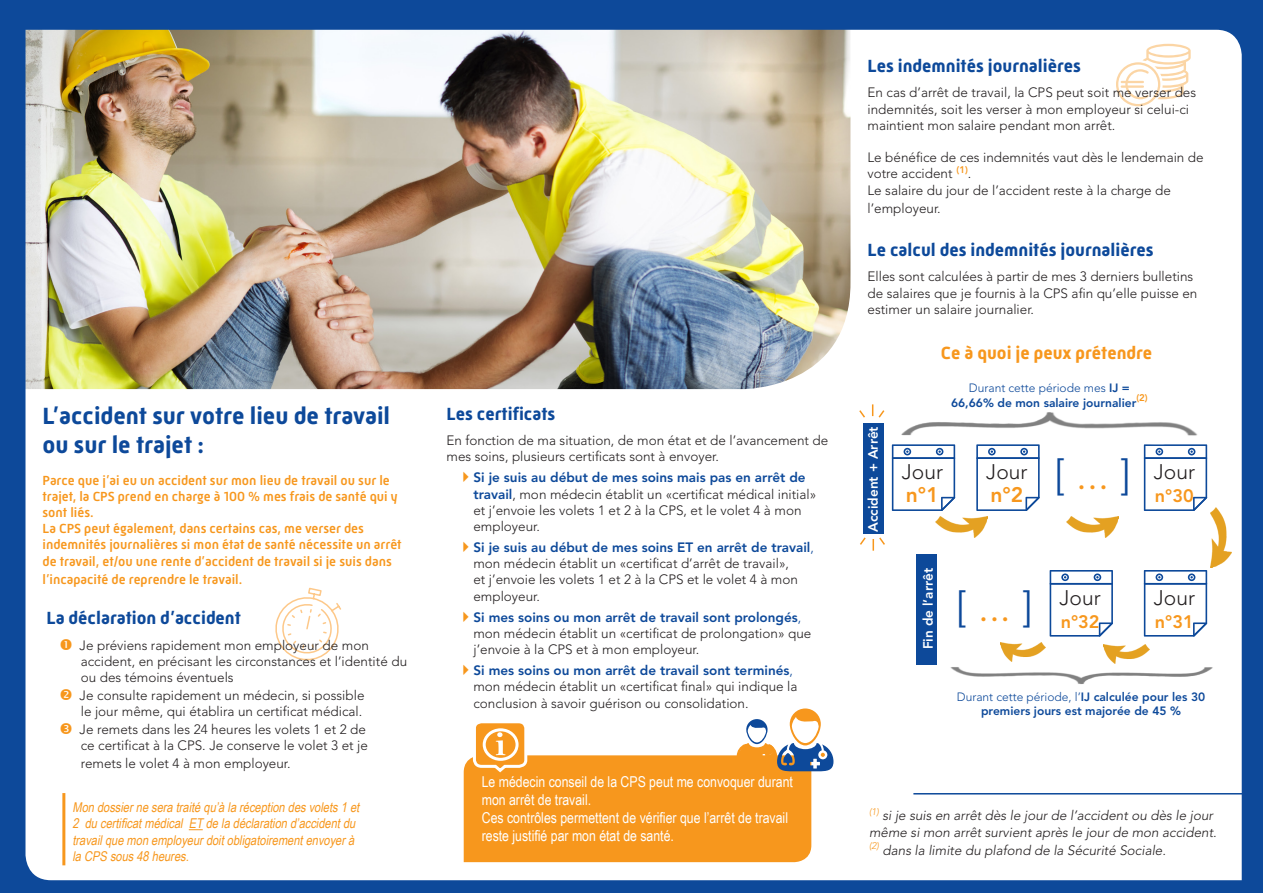
<style>
.page{position:relative;width:1263px;height:893px;background:#fff}
.page>*{position:absolute;margin:0;border:0;box-sizing:border-box;transform-origin:0 0}
.t1{font:300 42px "Avenir LT Std";color:#f7971d}
.t2{font:700 24px/28.8px "Mic 32 New";color:#0d499a}
.t3{font:300 21px "Avenir LT Std";color:#231f20}
.t4{font:800 21px "Avenir LT Std";color:#f7971d}
.t5{font:700 18px "Mic 32 New";color:#0d499a}
.t6{font:700 18px "Mic 32 New";color:#f7971d}
.t7{font:800 18px "Avenir LT Std";color:#f7971d}
.t8{font:15px/18px "Arial Narrow";color:#fff}
.t9{font:300 13.5px/16.2px "Avenir LT Std";color:#231f20}
.t10{font:500 13.5px/16.2px "Mic 32 New";color:#f7971d}
.t11{font:italic 13.5px "Arial Narrow";color:#f7971d}
.t12{font:italic 300 13.5px "Avenir LT Std";color:#231f20}
.t13{font:800 13.5px "Avenir LT Std";color:#fff}
.t14{font:800 12px/14.4px "Avenir LT Std";color:#0d499a;text-align:center}
.t15{font:300 12px "Avenir LT Std";color:#0d499a}
.t16{font:800 9.6px "Avenir LT Std";color:#f7971d}
.t17{font:italic 300 9.6px "Avenir LT Std";color:#f7971d}
.s1{font-family:"Arrowstfb";font-weight:400;color:#f7971d}
.s2{font-weight:800;color:#0d499a}
.s3{color:#0d499a}
.s4{font-weight:300;font-size:13.5px;color:#231f20}
.s5{font-weight:800}
.s6{font-weight:300}
</style>
<div class="page">
<img style="left:0;top:0;width:1263px;height:893px">
<svg style="left:189px;top:829px;width:14px;height:1px"></svg>
<hr style="left:62px;top:793px;width:3px;height:72px;background:#f7971d">
<svg style="left:1116px;top:44px;width:75px;height:62px"></svg>
<svg style="left:464px;top:708px;width:369px;height:154px"></svg>
<svg style="left:892px;top:444px;width:63px;height:67px"></svg>
<svg style="left:976px;top:444px;width:64px;height:67px"></svg>
<svg style="left:1144px;top:444px;width:63px;height:67px"></svg>
<div style="left:863px;top:423px;width:20px;height:110px;background:#0d499a"></div>
<svg style="left:858px;top:536px;width:28px;height:15px"></svg>
<svg style="left:872px;top:404px;width:14px;height:15px"></svg>
<svg style="left:858px;top:409px;width:8px;height:10px"></svg>
<img style="left:900px;top:412px;width:299px;height:32px">
<svg style="left:1144px;top:570px;width:63px;height:67px"></svg>
<svg style="left:1050px;top:570px;width:63px;height:67px"></svg>
<img style="left:1066px;top:516px;width:52px;height:21px">
<img style="left:935px;top:516px;width:52px;height:21px">
<img style="left:1210px;top:508px;width:21px;height:59px">
<div style="left:916px;top:554px;width:21px;height:111px;background:#0d499a"></div>
<img style="left:1103px;top:645px;width:46px;height:15px">
<img style="left:949px;top:660px;width:264px;height:24px">
<img style="left:1000px;top:643px;width:46px;height:18px">
<hr style="left:913px;top:793px;width:330px;height:1px;background:#0d499a">
<svg style="left:61px;top:639px;width:11px;height:11px"></svg>
<svg style="left:61px;top:689px;width:11px;height:11px"></svg>
<svg style="left:61px;top:723px;width:11px;height:11px"></svg>
<p class="t2" style="left:43px;top:402px;width:349px">’L accident sur votre lieu de travail ou sur le trajet :</p>
<p class="t10" style="left:43px;top:472px;width:357px">Parce que ’j ai eu un accident sur mon lieu de travail ou sur le trajet la, CPS prend en charge à 100 % mes frais de santé qui y sont liés.</p>
<p class="t10" style="left:43px;top:520px;width:361px">La CPS peut également, dans certains cas, me verser des indemnités journalières si mon état de santé nécessite un arrêt de travail, et/ou une rente ’d accident de travail si je suis dans</p>
<p class="t10" style="left:43px;top:571px;width:201px">’l incapacité de reprendre le travail.</p>
<p class="t5" style="left:46px;top:608px;width:196px">La déclaration ’d accident</p>
<p class="t9" style="left:80px;top:637px;width:291px">Je préviens rapidement mon employeur de mon</p>
<p class="t9" style="left:81px;top:653px;width:328px">accident, en précisant les circonstances et ’l identité du ou des témoins éventuels</p>
<p class="t9" style="left:80px;top:687px;width:286px">Je consulte rapidement un médecin, si possible</p>
<p class="t9" style="left:81px;top:704px;width:283px">le jour même, qui établira un certificat médical.</p>
<p class="t9" style="left:80px;top:722px;width:288px">Je remets dans les 24 heures les volets 1 et 2 de</p>
<p class="t9" style="left:81px;top:737px;width:289px;line-height:18px">ce certificat laà CPS. Je conserve le volet 3 et je remets le volet à4 mon employeur.</p>
<p class="t11" style="left:72px;top:797px;width:148px">Mon dossier ne sera traité qu</p>
<p class="t11" style="left:216px;top:797px;width:148px">l aà’ réception des volets 1 et</p>
<p class="t11" style="left:72px;top:814px;width:231px">2 du certificat médical ET de la déclaration ’d</p>
<p class="t11" style="left:72px;top:830px;width:287px">travail que mon employeur doit obligatoirement envoyer à</p>
<p class="t11" style="left:186px;top:846px;width:8px">.</p>
<p class="t11" style="left:299px;top:814px;width:61px">accident du</p>
<p class="t11" style="left:72px;top:846px;width:118px">la CPS sous 48 heures</p>
<p class="t5" style="left:446px;top:403px;width:110px">Les certificats</p>
<p class="t9" style="left:446px;top:433px;width:383px">En fonction de ma situation, de mon état et de ’l avancement de mes soins, plusieurs certificats sont à envoyer.</p>
<p class="t9" style="left:473px;top:470px;width:344px;text-indent:-10px"><span class="s1">b</span> <span class="s2">Si je suis au début de mes soins mais pas en arrêt de travail</span>, mon médecin établit un «certificat médical initial« et ’j envoie les volets 1 et laà2 CPS, et le volet à4 mon employeur.</p>
<p class="t9" style="left:473px;top:539px;width:342px;text-indent:-10px"><span class="s1">b</span> <span class="s2">Si je suis au début de mes soins ET en arrêt de travail</span><span class="s3">, </span>mon médecin établit un «certificat d’arrêt de travail ,«<br>et ’j envoie les volets 1 et laà2 CPS et le volet à4 mon employeur.</p>
<p class="t9" style="left:473px;top:609px;width:339px;text-indent:-10px"><span class="s1">b</span> <span class="s2">Si mes soins ou mon arrêt de travail sont prolongés</span><span class="s3">, </span>mon médecin établit un «certificat de prolongation» que ’j envoie laà CPS et à mon employeur.</p>
<p class="t9" style="left:473px;top:662px;width:326px;text-indent:-10px"><span class="s1">b</span> <span class="s2">Si mes soins ou mon arrêt de travail sont terminés</span><span class="s3">, </span>mon médecin établit un «certificat final» qui indique la conclusion à savoir guérison ou consolidation.</p>
<p class="t8" style="left:482px;top:772px;width:313px">Le médecin conseil de la CPS peut me convoquer durant mon arrêt de travail.</p>
<p class="t8" style="left:482px;top:808px;width:308px">Ces contrôles permettent de vérifier que ’l arrêt de travail reste justifié par mon état de santé.</p>
<p class="t5" style="left:867px;top:55px;width:215px">Les indemnités journalières</p>
<p class="t9" style="left:867px;top:85px;width:330px">En cas d’arrêt de travail la, CPS peut soit me verser des indemnités, soit les verser à mon employeur si celui-ci maintient mon salaire pendant mon arrêt.</p>
<p class="t9" style="left:867px;top:150px;width:338px">Le bénéfice de ces indemnités vaut dès le lendemain de</p>
<p class="t16" style="left:956px;top:164px;width:16px"><span class="s4">.</span> (1)</p>
<p class="t9" style="left:867px;top:166px;width:87px">votre accident</p>
<p class="t9" style="left:867px;top:181px;width:305px;line-height:18px">Le salaire du jour de ’l accident reste laà charge de ’l employeur.</p>
<p class="t5" style="left:867px;top:239px;width:287px">Le calcul des indemnités journalières</p>
<p class="t9" style="left:867px;top:269px;width:331px">Elles sont calculées à partir de mes 3 derniers bulletins de salaires que je fournis laà CPS afin qu’elle puisse en estimer un salaire journalier.</p>
<p class="t6" style="left:941px;top:342px;width:213px">Ce à quoi je peux prétendre</p>
<p class="t13" style="left:865px;top:532px;width:107px;rotate:-90deg">Accident + Arrêt</p>
<p class="t15" style="left:969px;top:381px;width:162px">Durant cette période mes <span class="s5">IJ =</span></p>
<p class="t16" style="left:1136px;top:392px;width:13px">(2)</p>
<p class="t14" style="left:951px;top:395px;width:187px">66,66% de mon salaire journalier</p>
<p class="t3" style="left:902px;top:460px;width:43px">Jour</p>
<p class="t4" style="left:906px;top:482px;width:34px">n°1</p>
<p class="t3" style="left:986px;top:460px;width:43px">Jour</p>
<p class="t4" style="left:990px;top:482px;width:34px">n°2</p>
<p class="t1" style="left:1054px;top:450px;width:78px"><span class="s3">]</span> ... <span class="s3">[</span></p>
<p class="t3" style="left:1154px;top:460px;width:43px">Jour</p>
<p class="t7" style="left:1155px;top:485px;width:40px">n°30</p>
<p class="t13" style="left:920px;top:649px;width:83px;rotate:-90deg">Fin de ’l arrêt</p>
<p class="t1" style="left:956px;top:582px;width:78px"><span class="s3">]</span> ... <span class="s3">[</span></p>
<p class="t3" style="left:1059px;top:585px;width:43px">Jour</p>
<p class="t7" style="left:1061px;top:611px;width:40px">n°32</p>
<p class="t3" style="left:1154px;top:585px;width:43px">Jour</p>
<p class="t7" style="left:1155px;top:611px;width:40px">n°31</p>
<p class="t14" style="left:957px;top:689px;width:250px"><span class="s6">Durant cette période</span> I J<span class="s6">’l,</span> calculée pour les 30 premiers jours est majorée de 45 %</p>
<p class="t17" style="left:869px;top:806px;width:12px">)1(</p>
<p class="t12" style="left:869px;top:824px;width:349px">même si mon arrêt survient après le jour de mon accident.</p>
<p class="t12" style="left:882px;top:842px;width:285px">dans la limite du plafond de la Sécurité Sociale.</p>
<p class="t12" style="left:882px;top:808px;width:332px">si je suis en arrêt dès le jour de ’l accident ou dès le jour</p>
<p class="t17" style="left:869px;top:840px;width:12px">)2(</p>
</div>
